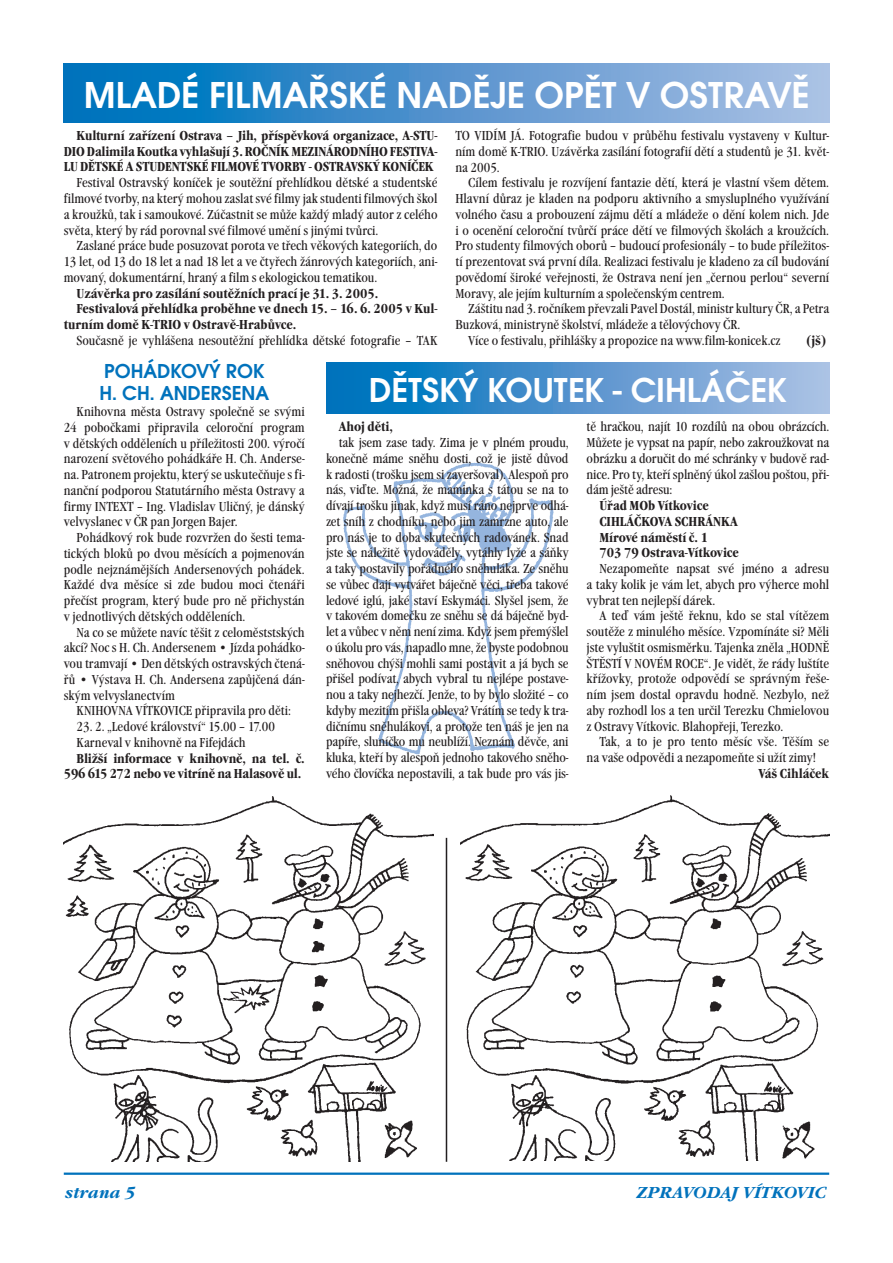
<style>
.page{position:relative;width:893px;height:1263px;background:#fff}
.page>*{position:absolute;margin:0;border:0;box-sizing:border-box;transform-origin:0 0}
.t1{font:600 39px "Avant Gar Got Itc TCE";color:#fff}
.t2{font:600 36px "Avant Gar Got Itc TCE";color:#fff}
.t3{font:600 21px/22.5px "Avant Gar Got Itc TCE";color:#0072bc}
.t4{font:italic 700 16.5px "Garamond Itc TCE";color:#0072bc}
.t5{font:condensed 13.5px/15.8px "Garamond Itc TCE";color:#231f20;text-align:justify}
.t6{font:700 condensed 13.5px/15.8px "Garamond Itc TCE";color:#231f20;text-align:justify}
</style>
<div class="page">
<img style="left:343px;top:462px;width:211px;height:293px">
<hr style="left:64px;top:1172px;width:765px;height:3px;background:#0072bc">
<svg style="left:326px;top:363px;width:503px;height:51px;background:#5095ce"></svg>
<img style="left:64px;top:796px;width:369px;height:365px">
<img style="left:460px;top:795px;width:369px;height:366px">
<hr style="left:446px;top:838px;width:1px;height:324px;background:#231f20">
<svg style="left:64px;top:64px;width:765px;height:58px;background:#5095ce"></svg>
<h1 class="t1" style="left:84px;top:72px;width:727px">MLADÉ FILMAŘSKÉ NADĚJE OPĚT V OSTRAVĚ</h1>
<p class="t6" style="left:64px;top:128px;width:375px;text-indent:13px">Kulturní zařízení Ostrava – Jih, příspěvková organizace, A-STU-DIO Dalimila Koutka vyhlašují 3. ROČNÍK MEZINÁRODNÍHO FESTIVA-LU DĚTSKÉ A STUDENTSKÉ FILMOVÉ TVORBY - OSTRAVSKÝ KONÍČEK</p>
<p class="t5" style="left:64px;top:175px;width:375px;text-indent:13px">Festival Ostravský koníček je soutěžní přehlídkou dětské a studentské filmové tvorby, na který mohou zaslat své filmy jak studenti filmových škol a kroužků, tak i samoukové. Zúčastnit se může každý mladý autor z celého světa, který by rád porovnal své filmové umění s jinými tvůrci.</p>
<p class="t5" style="left:64px;top:238px;width:375px;text-indent:13px">Zaslané práce bude posuzovat porota ve třech věkových kategoriích, do 13 let, od 13 do 18 let a nad 18 let a ve čtyřech žánrových kategoriích, ani&shy;movaný, dokumentární, hraný a film s ekologickou tematikou.</p>
<p class="t6" style="left:77px;top:285px;width:303px">Uzávěrka pro zasílání soutěžních prací je 31. 3. 2005.</p>
<p class="t6" style="left:77px;top:301px;width:362px">Festivalová přehlídka proběhne ve dnech 15. – 16. 6. 2005 v Kul-</p>
<p class="t6" style="left:64px;top:317px;width:234px">turním domě K-TRIO v Ostravě-Hrabůvce.</p>
<p class="t5" style="left:77px;top:332px;width:362px">Současně je vyhlášena nesoutěžní přehlídka dětské fotografie – TAK</p>
<p class="t5" style="left:455px;top:128px;width:375px">TO VIDÍM JÁ. Fotografie budou v průběhu festivalu vystaveny v Kultur&shy;ním domě K-TRIO. Uzávěrka zasílání fotografií dětí a studentů je 31. květ&shy;na 2005.</p>
<p class="t5" style="left:455px;top:175px;width:375px;text-indent:13px">Cílem festivalu je rozvíjení fantazie dětí, která je vlastní všem dětem.<br>Hlavní důraz je kladen na podporu aktivního a smysluplného využívání volného času a probouzení zájmu dětí a mládeže o dění kolem nich. Jde i o ocenění celoroční tvůrčí práce dětí ve filmových školách a kroužcích.<br>Pro studenty filmových oborů – budoucí profesionály – to bude příležitos&shy;tí prezentovat svá první díla. Realizaci festivalu je kladeno za cíl budování povědomí široké veřejnosti, že Ostrava není jen „černou perlou“ severní Moravy, ale jejím kulturním a společenským centrem.</p>
<p class="t5" style="left:468px;top:301px;width:362px">Záštitu nad 3. ročníkem převzali Pavel Dostál, ministr kultury ČR, a Petra</p>
<p class="t5" style="left:455px;top:317px;width:286px">Buzková, ministryně školství, mládeže a tělovýchovy ČR.</p>
<p class="t5" style="left:468px;top:333px;width:314px">Více o festivalu, přihlášky a propozice na www.film-konicek.cz</p>
<p class="t6" style="left:807px;top:332px;width:21px">(jš)</p>
<h3 class="t3" style="left:99px;top:360px;width:171px">POHÁDKOVÝ ROK<br>H. CH. ANDERSENA</h3>
<p class="t5" style="left:64px;top:404px;width:242px;text-indent:13px">Knihovna města Ostravy společně se svými 24 pobočkami připravila celoroční program v dětských odděleních u příležitosti 200. výročí narození světového pohádkáře H. Ch. Anderse&shy;na. Patronem projektu, který se uskutečňuje s fi&shy;nanční podporou Statutárního města Ostravy a firmy INTEXT – Ing. Vladislav Uličný, je dánský velvyslanec v ČR pan Jorgen Bajer.</p>
<p class="t5" style="left:64px;top:530px;width:242px;text-indent:13px">Pohádkový rok bude rozvržen do šesti tema&shy;tických bloků po dvou měsících a pojmenován podle nejznámějších Andersenových pohádek.<br>Každé dva měsíce si zde budou moci čtenáři přečíst program, který bude pro ně přichystán v jednotlivých dětských odděleních.</p>
<p class="t5" style="left:64px;top:624px;width:242px;text-indent:13px">Na co se můžete navíc těšit z celoměststských akcí? Noc s H. Ch. Andersenem • Jízda pohádko&shy;vou tramvají • Den dětských ostravských čtená&shy;řů • Výstava H. Ch. Andersena zapůjčená dán&shy;ským velvyslanectvím</p>
<p class="t5" style="left:77px;top:703px;width:216px">KNIHOVNA VÍTKOVICE připravila pro děti:</p>
<p class="t5" style="left:77px;top:719px;width:200px">23. 2. „Ledové království“ 15.00 – 17.00<br>Karneval v knihovně na Fifejdách</p>
<p class="t6" style="left:64px;top:750px;width:242px;text-align:right">Bližší informace v knihovně, na tel. č.<br>596 615 272 nebo ve vitríně na Halasově ul.</p>
<h2 class="t2" style="left:369px;top:369px;width:419px">DĚTSKÝ KOUTEK - CIHLÁČEK</h2>
<p class="t6" style="left:339px;top:419px;width:56px">Ahoj děti,</p>
<p class="t5" style="left:326px;top:435px;width:244px;text-indent:13px">tak jsem zase tady. Zima je v plném proudu, konečně máme sněhu dosti, což je jistě důvod k radosti (trošku jsem si zaveršoval). Alespoň pro nás, viďte. Možná, že maminka s tátou se na to dívají trošku jinak, když musí ráno nejprve odhá&shy;zet sníh z chodníku, nebo jim zamrzne auto, ale pro nás je to doba skutečných radovánek. Snad jste se náležitě vydováděly, vytáhly lyže a sáňky a taky postavily pořádného sněhuláka. Ze sněhu se vůbec dají vytvářet báječně věci, třeba takové ledové iglú, jaké staví Eskymáci. Slyšel jsem, že v takovém domečku ze sněhu se dá báječně byd&shy;let a vůbec v něm není zima. Když jsem přemýšlel o úkolu pro vás, napadlo mne, že byste podobnou sněhovou chýši mohli sami postavit a já bych se přišel podívat, abych vybral tu nejlépe postave&shy;nou a taky nejhezčí. Jenže, to by bylo složité – co kdyby mezitím přišla obleva? Vrátím se tedy k tra&shy;dičnímu sněhulákovi, a protože ten náš je jen na papíře, sluníčko mu neublíží. Neznám děvče, ani kluka, kteří by alespoň jednoho takového sněho&shy;vého človíčka nepostavili, a tak bude pro vás jis-</p>
<p class="t5" style="left:587px;top:419px;width:244px">tě hračkou, najít 10 rozdílů na obou obrázcích.<br>Můžete je vypsat na papír, nebo zakroužkovat na obrázku a doručit do mé schránky v budově rad&shy;nice. Pro ty, kteří splněný úkol zašlou poštou, při&shy;dám ještě adresu:</p>
<p class="t6" style="left:599px;top:498px;width:141px;text-align:left">Úřad MOb Vítkovice<br>CIHLÁČKOVA SCHRÁNKA<br>Mírové náměstí č. 1<br>703 79 Ostrava-Vítkovice</p>
<p class="t5" style="left:587px;top:561px;width:244px;text-indent:13px">Nezapomeňte napsat své jméno a adresu a taky kolik je vám let, abych pro výherce mohl vybrat ten nejlepší dárek.</p>
<p class="t5" style="left:587px;top:608px;width:244px;text-indent:13px">A teď vám ještě řeknu, kdo se stal vítězem soutěže z minulého měsíce. Vzpomínáte si? Měli jste vyluštit osmisměrku. Tajenka zněla „HODNĚ ŠTĚSTÍ V NOVÉM ROCE“. Je vidět, že rády luštíte křížovky, protože odpovědí se správným řeše&shy;ním jsem dostal opravdu hodně. Nezbylo, než aby rozhodl los a ten určil Terezku Chmielovou z Ostravy Vítkovic. Blahopřeji, Terezko.</p>
<p class="t5" style="left:587px;top:734px;width:244px;text-indent:13px">Tak, a to je pro tento měsíc vše. Těším se na vaše odpovědi a nezapomeňte si užít zimy!</p>
<p class="t6" style="left:758px;top:766px;width:72px">Váš Cihláček</p>
<p class="t4" style="left:65px;top:1182px;width:72px">strana 5</p>
<p class="t4" style="left:636px;top:1182px;width:191px">ZPRAVODAJ VÍTKOVIC</p>
</div>
